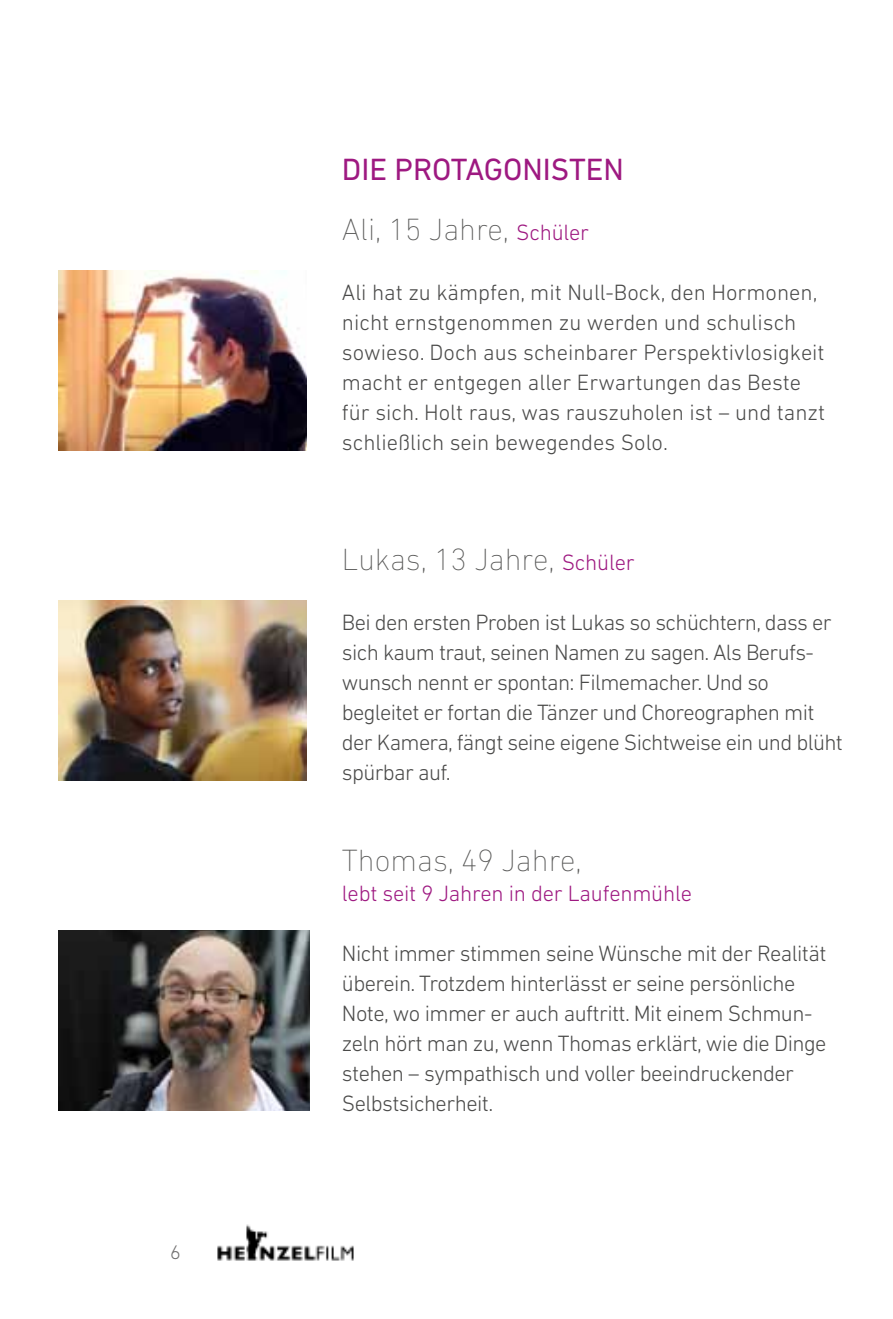
<style>
.page{position:relative;width:893px;height:1319px;background:#fff}
.page>*{position:absolute;margin:0;border:0;box-sizing:border-box;transform-origin:0 0}
.t1{font:200 31.25px "DIN Next LT Pro";color:#575756}
.t2{font:31.25px/60px "DIN Next LT Pro";color:#9e1981}
.t3{font:300 22.5px/30px "DIN Next LT Pro";letter-spacing:-.025em;color:#4a4a49}
.t4{font:300 22.5px/30px "DIN Next LT Pro";color:#4a4a49}
.t5{font:300 22.5px "DIN Next LT Pro";letter-spacing:-.01em;color:#9e1981}
.t6{font:300 20px "DIN Next LT Pro";color:#706f6f}
.s1{font-weight:200;color:#575756}
.s2{font-weight:300;font-size:22.5px}
.s3{font-weight:300;font-size:22.5px;color:#9e1981}
</style>
<div class="page">
<img style="left:217px;top:1224px;width:137px;height:37px">
<img style="left:58px;top:270px;width:248px;height:180px">
<img style="left:58px;top:600px;width:248px;height:180px">
<img style="left:58px;top:930px;width:252px;height:180px">
<p class="t6" style="left:170px;top:1240px;width:12px">6</p>
<h1 class="t2" style="left:342px;top:139px;width:283px">DIE PROTAGONISTEN<br><span class="s1">Ali, 15 Jahre,</span> <span class="s2">Schüler</span></h1>
<p class="t4" style="left:342px;top:277px;width:485px">Ali hat zu kämpfen, mit Null-Bock, den Hormonen, nicht ernstgenommen zu werden und schulisch sowieso. Doch aus scheinbarer Perspektivlosigkeit macht er entgegen aller Erwartungen das Beste für sich. Holt raus, was rauszuholen ist – und tanzt schließlich sein bewegendes Solo.</p>
<h1 class="t1" style="left:342px;top:541px;width:294px">Lukas, 13 Jahre, <span class="s3">Schüler</span></h1>
<p class="t3" style="left:342px;top:607px;width:502px">Bei den ersten Proben ist Lukas so schüchtern, dass er sich kaum traut, seinen Namen zu sagen. Als Berufs&shy;wunsch nennt er spontan: Filmemacher. Und so begleitet er fortan die Tänzer und Choreographen mit der Kamera, fängt seine eigene Sichtweise ein und blüht spürbar auf.</p>
<h1 class="t1" style="left:342px;top:842px;width:241px">Thomas, 49 Jahre,</h1>
<p class="t5" style="left:342px;top:879px;width:352px">lebt seit 9 Jahren in der Laufenmühle</p>
<p class="t3" style="left:342px;top:937px;width:486px">Nicht immer stimmen seine Wünsche mit der Realität überein. Trotzdem hinterlässt er seine persönliche Note, wo immer er auch auftritt. Mit einem Schmun&shy;zeln hört man zu, wenn Thomas erklärt, wie die Dinge stehen – sympathisch und voller beeindruckender Selbstsicherheit.</p>
</div>
